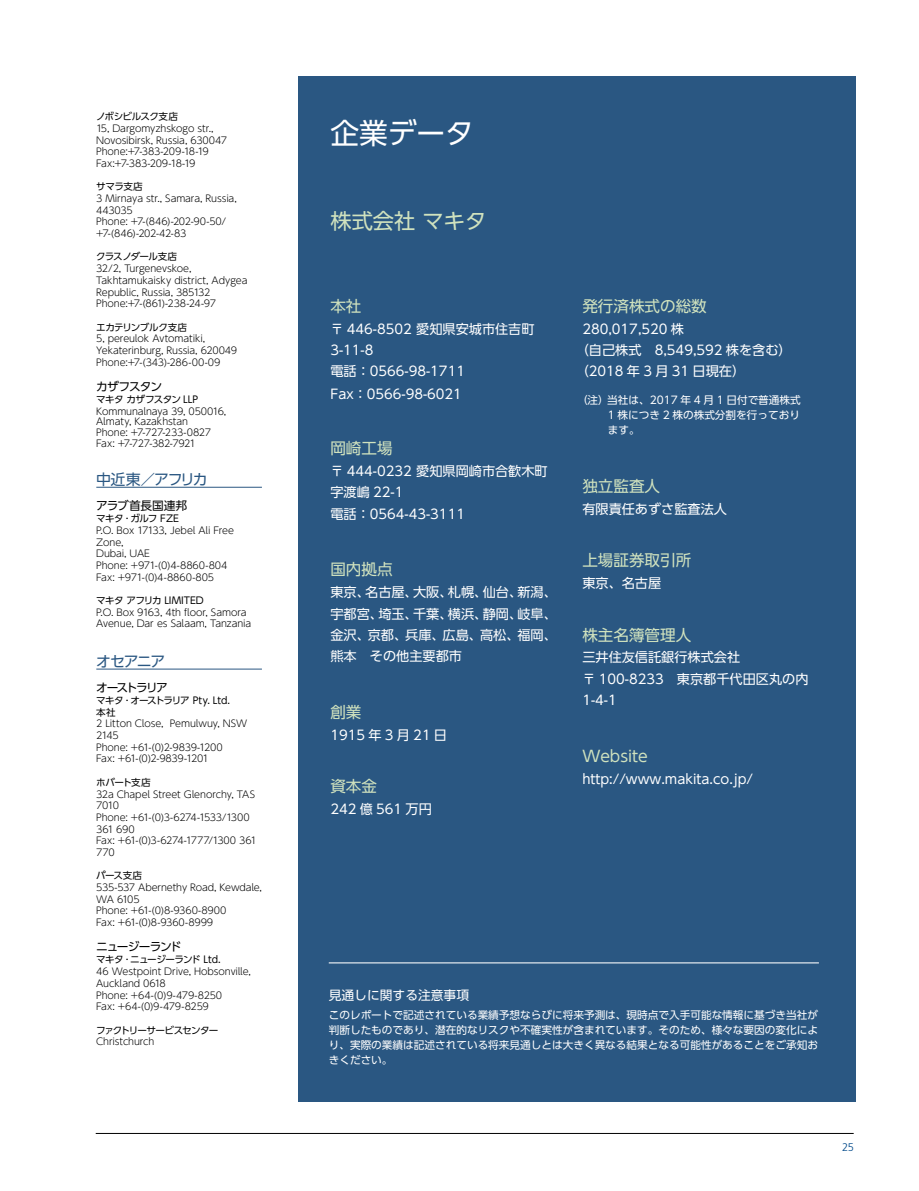
<style>
.page{position:relative;width:919px;height:1191px;background:#fff}
.page>*{position:absolute;margin:0;border:0;box-sizing:border-box;transform-origin:0 0}
.t1{font:28.65px "UD Shin Go Pro";color:#fff}
.t2{font:21.3px "UD Shin Go Pro";color:#d0e2be}
.t3{font:15.6px "UD Shin Go Pro";color:#d0e2be}
.t4{font:14.85px "UD Shin Go Pro";letter-spacing:-.09em;color:#2a5782}
.t5{font:13.2px/21.3px "UD Shin Go Pro";color:#fff}
.t6{font:13.2px "UD Shin Go Pro";letter-spacing:.25em;color:#fff}
.t7{font:12.75px "UD Shin Go Pro";color:#fff}
.t8{font:11.7px "UD Shin Go Pro";letter-spacing:-.09em;color:#000}
.t9{font:11.7px "UD Shin Go Pro";letter-spacing:-.01em;color:#000}
.t10{font:11.7px "UD Shin Go Pro";letter-spacing:-.14em;color:#000}
.t11{font:300 11.1px "Frutiger";color:#00498a}
.t12{font:10.65px/14.9px "UD Shin Go Pro";color:#fff;text-align:justify}
.t13{font:300 9.6px/11.7px "UD Shin Go Pro";letter-spacing:-.015em;color:#000}
.t14{font:9.6px/11.7px "UD Shin Go Pro";letter-spacing:-.06em;color:#000}
.t15{font:9.6px "UD Shin Go Pro";letter-spacing:-.015em;color:#000}
.t16{font:9.6px "UD Shin Go Pro";letter-spacing:-.09em;color:#000}
.t17{font:9.6px "UD Shin Go Pro";letter-spacing:-.04em;color:#000}
.t18{font:9.6px "UD Shin Go Pro";letter-spacing:-.08em;color:#000}
</style>
<div class="page">
<hr style="left:96px;top:1133px;width:757px;height:1px;background:#000">
<div style="left:298px;top:77px;width:557px;height:1025px;background:#2a5782"></div>
<hr style="left:96px;top:487px;width:166px;height:1px;background:#2a5782">
<hr style="left:96px;top:669px;width:166px;height:1px;background:#2a5782">
<hr style="left:329px;top:962px;width:489px;height:1px;background:#fff">
<p class="t14" style="left:96px;top:110px;width:83px">ノボシビルスク支店</p>
<p class="t13" style="left:96px;top:122px;width:133px">15, Dargomyzhskogo str.,<br>Novosibirsk, Russia, 630047<br>Phone:+7-383-209-18-19<br>Fax:+7-383-209-18-19</p>
<p class="t14" style="left:96px;top:180px;width:48px">サマラ支店</p>
<p class="t13" style="left:96px;top:192px;width:142px">3 Mirnaya str., Samara, Russia,<br>443035<br>Phone: +7-(846)-202-90-50/ +7-(846)-202-42-83</p>
<p class="t18" style="left:96px;top:249px;width:82px">クラスノダール支店</p>
<p class="t13" style="left:96px;top:262px;width:153px">32/2, Turgenevskoe,<br>Takhtamukaisky district, Adygea<br>Republic, Russia, 385132<br>Phone:+7-(861)-238-24-97</p>
<p class="t17" style="left:96px;top:319px;width:92px">エカテリンブルク支店</p>
<p class="t13" style="left:96px;top:332px;width:142px">5, pereulok Avtomatiki,<br>Yekaterinburg, Russia, 620049<br>Phone:+7-(343)-286-00-09</p>
<p class="t8" style="left:96px;top:377px;width:68px">カザフスタン</p>
<p class="t14" style="left:96px;top:393px;width:104px">マキタ カザフスタン LLP</p>
<p class="t13" style="left:96px;top:405px;width:132px;line-height:10.6px">Kommunalnaya 39, 050016,<br>Almaty, Kazakhstan<br>Phone: +7-727-233-0827<br>Fax: +7-727-382-7921</p>
<h3 class="t4" style="left:96px;top:467px;width:113px">中近東／アフリカ</h3>
<p class="t9" style="left:96px;top:496px;width:93px">アラブ首長国連邦</p>
<p class="t14" style="left:96px;top:512px;width:84px">マキタ･ガルフ FZE</p>
<p class="t13" style="left:96px;top:524px;width:139px">P.O. Box 17133, Jebel Ali Free<br>Zone,<br>Dubai, UAE<br>Phone: +971-(0)4-8860-804<br>Fax: +971-(0)4-8860-805</p>
<p class="t15" style="left:96px;top:592px;width:109px">マキタ アフリカ LIMITED</p>
<p class="t13" style="left:96px;top:606px;width:156px">P.O. Box 9163, 4th floor, Samora<br>Avenue, Dar es Salaam, Tanzania</p>
<h3 class="t4" style="left:96px;top:649px;width:71px">オセアニア</h3>
<p class="t10" style="left:96px;top:678px;width:73px">オーストラリア</p>
<p class="t14" style="left:96px;top:694px;width:135px">マキタ･オーストラリア Pty. Ltd.本社</p>
<p class="t13" style="left:96px;top:717px;width:152px">2 Litton Close, Pemulwuy, NSW<br>2145<br>Phone: +61-(0)2-9839-1200<br>Fax: +61-(0)2-9839-1201</p>
<p class="t14" style="left:96px;top:776px;width:56px">ホバート支店</p>
<p class="t13" style="left:96px;top:787px;width:162px">32a Chapel Street Glenorchy, TAS<br>7010<br>Phone: +61-(0)3-6274-1533/1300<br>361 690<br>Fax: +61-(0)3-6274-1777/1300 361<br>770</p>
<p class="t14" style="left:96px;top:869px;width:47px">パース支店</p>
<p class="t13" style="left:96px;top:881px;width:167px">535-537 Abernethy Road, Kewdale,<br>WA 6105<br>Phone: +61-(0)8-9360-8900<br>Fax: +61-(0)8-9360-8999</p>
<p class="t8" style="left:96px;top:937px;width:87px">ニュージーランド</p>
<p class="t14" style="left:96px;top:953px;width:126px">マキタ･ニュージーランド Ltd.</p>
<p class="t13" style="left:96px;top:965px;width:156px">46 Westpoint Drive, Hobsonville,<br>Auckland 0618<br>Phone: +64-(0)9-479-8250<br>Fax: +64-(0)9-479-8259</p>
<p class="t16" style="left:96px;top:1022px;width:124px">ファクトリーサービスセンター</p>
<p class="t13" style="left:96px;top:1035px;width:60px">Christchurch</p>
<h1 class="t1" style="left:330px;top:110px;width:145px">企業データ</h1>
<h2 class="t2" style="left:330px;top:203px;width:157px">株式会社 マキタ</h2>
<h3 class="t3" style="left:330px;top:293px;width:33px">本社</h3>
<h3 class="t5" style="left:330px;top:317px;width:206px">〒 446-8502 愛知県安城市住吉町<br>3-11-8<br>電話：0566-98-1711<br>Fax：0566-98-6021</h3>
<h3 class="t3" style="left:330px;top:435px;width:64px">岡崎工場</h3>
<h3 class="t5" style="left:330px;top:460px;width:219px">〒 444-0232 愛知県岡崎市合歓木町字渡嶋 22-1<br>電話：0564-43-3111</h3>
<h3 class="t3" style="left:330px;top:557px;width:64px">国内拠点</h3>
<h3 class="t5" style="left:330px;top:581px;width:228px;text-align:justify">東京、名古屋、大阪、札幌、仙台、新潟、宇都宮、埼玉、千葉、横浜、静岡、岐阜、金沢、京都、兵庫、広島、高松、福岡、熊本　その他主要都市</h3>
<h3 class="t3" style="left:330px;top:699px;width:33px">創業</h3>
<h3 class="t6" style="left:330px;top:724px;width:118px">1915年3月21日</h3>
<h3 class="t3" style="left:330px;top:773px;width:48px">資本金</h3>
<h3 class="t5" style="left:330px;top:798px;width:103px">242 億 561 万円</h3>
<h3 class="t3" style="left:582px;top:293px;width:126px">発行済株式の総数</h3>
<h3 class="t5" style="left:575px;top:317px;width:217px;text-indent:7px">280,017,520 株<br>（自己株式　8,549,592 株を含む）（2018 年 3 月 31 日現在）</h3>
<p class="t12" style="left:607px;top:392px;width:194px;text-indent:-31px">（注）当社は、2017 年 4 月 1 日付で普通株式1 株につき 2 株の株式分割を行っております。</p>
<h3 class="t3" style="left:582px;top:473px;width:79px">独立監査人</h3>
<h3 class="t5" style="left:582px;top:498px;width:146px">有限責任あずさ監査法人</h3>
<h3 class="t3" style="left:582px;top:548px;width:110px">上場証券取引所</h3>
<h3 class="t5" style="left:582px;top:572px;width:80px">東京、名古屋</h3>
<h3 class="t3" style="left:582px;top:622px;width:110px">株主名簿管理人</h3>
<h3 class="t5" style="left:582px;top:646px;width:228px">三井住友信託銀行株式会社<br>〒 100-8233　東京都千代田区丸の内<br>1-4-1</h3>
<h3 class="t3" style="left:582px;top:743px;width:67px">Website</h3>
<h3 class="t5" style="left:582px;top:767px;width:172px">http://www.makita.co.jp/</h3>
<h3 class="t7" style="left:329px;top:984px;width:142px">見通しに関する注意事項</h3>
<p class="t12" style="left:329px;top:1007px;width:490px">このレポートで記述されている業績予想ならびに将来予測は、現時点で入手可能な情報に基づき当社が判断したものであり、潜在的なリスクや不確実性が含まれています。そのため、様々な要因の変化により、実際の業績は記述されている将来見通しとは大きく異なる結果となる可能性があることをご承知おきください。</p>
<p class="t11" style="left:842px;top:1141px;width:13px">25</p>
</div>
